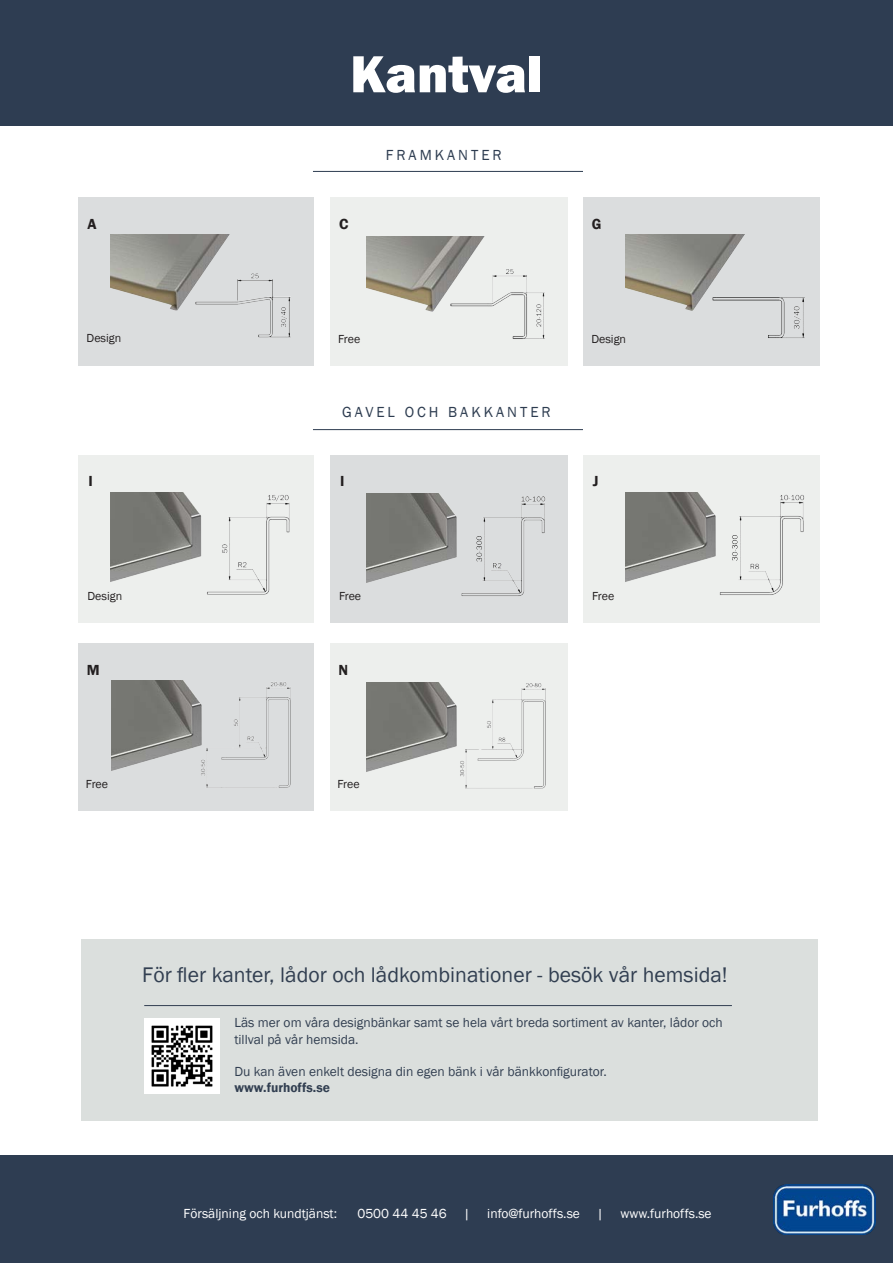
<style>
.page{position:relative;width:893px;height:1263px;background:#fff}
.page>*{position:absolute;margin:0;border:0;box-sizing:border-box;transform-origin:0 0}
.t1{font:800 54px "Franklin Gothic";color:#fff}
.t2{font:21.75px "Franklin Gothic";color:#323f51}
.Section_Header_Pull{font:15px "Franklin Gothic";letter-spacing:.2em;color:#2d3c50}
.t3{font:600 15px "Franklin Gothic";color:#231f20}
.t4{font:13.5px/16.2px "Franklin Gothic";color:#323f51}
.t5{font:13.5px "Franklin Gothic";color:#fff}
.t6{font:12px "Franklin Gothic";color:#231f20}
.s1{font-weight:600}
</style>
<div class="page">
<div style="left:330px;top:455px;width:237px;height:167px;background:#dbddde"></div>
<div style="left:583px;top:455px;width:236px;height:167px;background:#edefed"></div>
<div style="left:78px;top:643px;width:236px;height:168px;background:#dbddde"></div>
<div style="left:78px;top:455px;width:236px;height:167px;background:#edefed"></div>
<div style="left:0;top:1155px;width:893px;height:108px;background:#2e3d52"></div>
<div style="left:0;top:0;width:893px;height:125px;background:#2e3d52"></div>
<img style="left:774px;top:1185px;width:101px;height:49px">
<hr style="left:313px;top:429px;width:270px;height:1px;background:#2d3c50">
<hr style="left:313px;top:171px;width:270px;height:1px;background:#2d3c50">
<div style="left:81px;top:939px;width:736px;height:181px;background:#dbdfdd"></div>
<hr style="left:144px;top:1005px;width:588px;height:1px;background:#323f51">
<img style="left:144px;top:1018px;width:75px;height:75px">
<div style="left:330px;top:197px;width:237px;height:169px;background:#edefed"></div>
<div style="left:78px;top:197px;width:236px;height:169px;background:#dbddde"></div>
<img style="left:111px;top:235px;width:179px;height:103px">
<div style="left:583px;top:197px;width:236px;height:169px;background:#dbddde"></div>
<img style="left:366px;top:236px;width:179px;height:103px">
<img style="left:625px;top:235px;width:180px;height:103px">
<img style="left:111px;top:492px;width:179px;height:103px">
<img style="left:366px;top:493px;width:180px;height:103px">
<img style="left:625px;top:493px;width:180px;height:102px">
<div style="left:330px;top:643px;width:237px;height:168px;background:#edefed"></div>
<img style="left:111px;top:681px;width:180px;height:107px">
<img style="left:366px;top:682px;width:180px;height:107px">
<p class="t1" style="left:350px;top:39px;width:194px">Kantval</p>
<p class="Section_Header_Pull" style="left:386px;top:145px;width:118px">FRAMKANTER</p>
<p class="t3" style="left:88px;top:215px;width:11px">A</p>
<p class="t3" style="left:339px;top:215px;width:11px">C</p>
<p class="t3" style="left:592px;top:215px;width:11px">G</p>
<p class="t6" style="left:87px;top:331px;width:36px">Design</p>
<p class="t6" style="left:338px;top:331px;width:24px">Free</p>
<p class="t6" style="left:591px;top:331px;width:36px">Design</p>
<p class="Section_Header_Pull" style="left:342px;top:403px;width:210px">GAVEL OCH BAKKANTER</p>
<p class="t3" style="left:88px;top:472px;width:6px">I</p>
<p class="t3" style="left:340px;top:472px;width:6px">I</p>
<p class="t3" style="left:593px;top:472px;width:7px">J</p>
<p class="t6" style="left:87px;top:588px;width:36px">Design</p>
<p class="t6" style="left:339px;top:588px;width:24px">Free</p>
<p class="t6" style="left:592px;top:588px;width:24px">Free</p>
<p class="t3" style="left:87px;top:660px;width:14px">M</p>
<p class="t3" style="left:339px;top:660px;width:11px">N</p>
<p class="t6" style="left:86px;top:777px;width:24px">Free</p>
<p class="t6" style="left:338px;top:777px;width:24px">Free</p>
<p class="t2" style="left:142px;top:961px;width:587px">För fler kanter, lådor och lådkombinationer - besök vår hemsida!</p>
<p class="t4" style="left:234px;top:1015px;width:490px">Läs mer om våra designbänkar samt se hela vårt breda sortiment av kanter, lådor och tillval på vår hemsida.</p>
<p class="t4" style="left:234px;top:1064px;width:374px">Du kan även enkelt designa din egen bänk i vår bänkkonfigurator. <span class="s1">www.furhoffs.se</span></p>
<p class="t5" style="left:184px;top:1205px;width:155px">Försäljning och kundtjänst:</p>
<p class="t5" style="left:357px;top:1205px;width:91px">0500 44 45 46</p>
<p class="t5" style="left:464px;top:1205px;width:8px">|</p>
<p class="t5" style="left:487px;top:1205px;width:94px">info@furhoffs.se</p>
<p class="t5" style="left:597px;top:1205px;width:8px">|</p>
<p class="t5" style="left:620px;top:1205px;width:93px">www.furhoffs.se</p>
</div>
